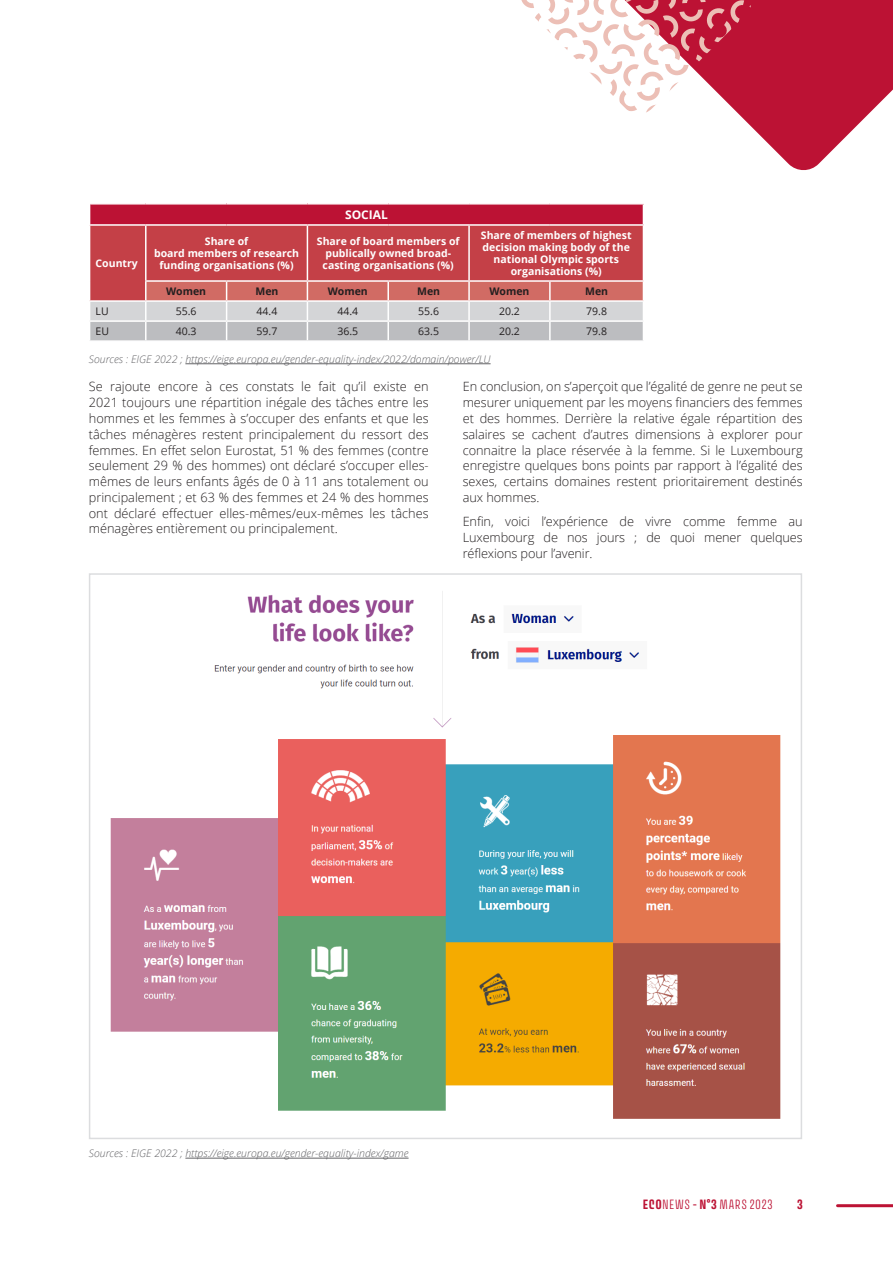
<style>
.page{position:relative;width:893px;height:1263px;background:#fff}
.page>*{position:absolute;margin:0;border:0;box-sizing:border-box;transform-origin:0 0}
.Texte_courant{font:300 12.75px/15.8px "Open Sans";letter-spacing:-.005em;color:#231f20;text-align:justify}
.t1{font:300 12px "Avory I Latn";letter-spacing:.045em;color:#bc1234}
.Texte_courant-2{font:700 12px "Open Sans";color:#fff}
.t2{font:700 12px "Avory I Latn";color:#bc1234}
.Texte_courant-3{font:700 10.5px/12px "Open Sans";color:#fff;text-align:center}
.Source{font:italic 300 10.5px "Open Sans";color:#636366}
.Texte_courant-4{font:10.5px "Open Sans";color:#231f20}
.Texte_courant-5{font:700 10.5px "Open Sans";color:#231f20}
.s1{font-weight:700}
.s2{font-family:"Avory I Latn Me";font-weight:400}
</style>
<div class="page">
<svg style="left:740px;top:0;width:153px;height:170px;fill:#bc1234"></svg>
<svg style="left:521px;top:0;width:232px;height:116px"></svg>
<hr style="left:837px;top:1204px;width:56px;height:3px;background:#bc1234">
<hr style="left:185px;top:363px;width:306px;height:1px;background:#636366">
<svg style="left:89px;top:205px;width:555px;height:135px;background:#c86d75"></svg>
<hr style="left:185px;top:1158px;width:224px;height:1px;background:#636366">
<img style="left:110px;top:735px;width:671px;height:384px">
<img style="left:214px;top:591px;width:425px;height:137px">
<p class="Texte_courant-3" style="left:96px;top:257px;width:44px">Country</p>
<p class="Texte_courant-2" style="left:345px;top:206px;width:44px">SOCIAL</p>
<p class="Texte_courant-3" style="left:154px;top:235px;width:147px">Share of<br>board members of research funding organisations (%)</p>
<p class="Texte_courant-3" style="left:317px;top:235px;width:144px">Share of board members of publically owned broad&shy;casting organisations (%)</p>
<p class="Texte_courant-3" style="left:481px;top:229px;width:152px">Share of members of highest decision making body of the national Olympic sports organisations (%)</p>
<p class="Texte_courant-5" style="left:166px;top:284px;width:42px">Women</p>
<p class="Texte_courant-5" style="left:255px;top:284px;width:25px">Men</p>
<p class="Texte_courant-5" style="left:328px;top:284px;width:42px">Women</p>
<p class="Texte_courant-5" style="left:417px;top:284px;width:25px">Men</p>
<p class="Texte_courant-5" style="left:489px;top:284px;width:42px">Women</p>
<p class="Texte_courant-5" style="left:585px;top:284px;width:25px">Men</p>
<p class="Texte_courant-4" style="left:96px;top:304px;width:15px">LU</p>
<p class="Texte_courant-4" style="left:176px;top:304px;width:22px">55.6</p>
<p class="Texte_courant-4" style="left:257px;top:304px;width:22px">44.4</p>
<p class="Texte_courant-4" style="left:337px;top:304px;width:22px">44.4</p>
<p class="Texte_courant-4" style="left:418px;top:304px;width:22px">55.6</p>
<p class="Texte_courant-4" style="left:499px;top:304px;width:22px">20.2</p>
<p class="Texte_courant-4" style="left:586px;top:304px;width:22px">79.8</p>
<p class="Texte_courant-4" style="left:96px;top:324px;width:15px">EU</p>
<p class="Texte_courant-4" style="left:176px;top:324px;width:22px">40.3</p>
<p class="Texte_courant-4" style="left:257px;top:324px;width:22px">59.7</p>
<p class="Texte_courant-4" style="left:337px;top:324px;width:22px">36.5</p>
<p class="Texte_courant-4" style="left:418px;top:324px;width:22px">63.5</p>
<p class="Texte_courant-4" style="left:499px;top:324px;width:22px">20.2</p>
<p class="Texte_courant-4" style="left:586px;top:324px;width:22px">79.8</p>
<p class="Source" style="left:89px;top:352px;width:403px">Sources : EIGE 2022 ; https://eige.europa.eu/gender-equality-index/2022/domain/power/LU</p>
<p class="Texte_courant" style="left:89px;top:379px;width:341px">Se rajoute encore à ces constats le fait qu’il existe en 2021 toujours une répartition inégale des tâches entre les hommes et les femmes à s’occuper des enfants et que les tâches ménagères restent principalement du ressort des femmes. En effet selon Eurostat, 51 % des femmes (contre seulement 29 % des hommes) ont déclaré s’occuper elles&shy;mêmes de leurs enfants âgés de 0 à 11 ans totalement ou principalement ; et 63 % des femmes et 24 % des hommes ont déclaré effectuer elles-mêmes/eux-mêmes les tâches ménagères entièrement ou principalement.</p>
<p class="Texte_courant" style="left:463px;top:379px;width:341px">En conclusion, on s’aperçoit que l’égalité de genre ne peut se mesurer uniquement par les moyens financiers des femmes et des hommes. Derrière la relative égale répartition des salaires se cachent d’autres dimensions à explorer pour connaitre la place réservée à la femme. Si le Luxembourg enregistre quelques bons points par rapport à l’égalité des sexes, certains domaines restent prioritairement destinés aux hommes.</p>
<p class="Texte_courant" style="left:463px;top:513px;width:341px">Enfin, voici l’expérience de vivre comme femme au Luxembourg de nos jours ; de quoi mener quelques réflexions pour l’avenir.</p>
<p class="Source" style="left:89px;top:1146px;width:321px">Sources : EIGE 2022 ; https://eige.europa.eu/gender-equality-index/game</p>
<p class="t1" style="left:643px;top:1197px;width:131px"><span class="s1">ECO</span>NEWS <span class="s2">-</span> <span class="s1">N°3</span> MARS 2023</p>
<p class="t2" style="left:797px;top:1197px;width:8px">3</p>
</div>
